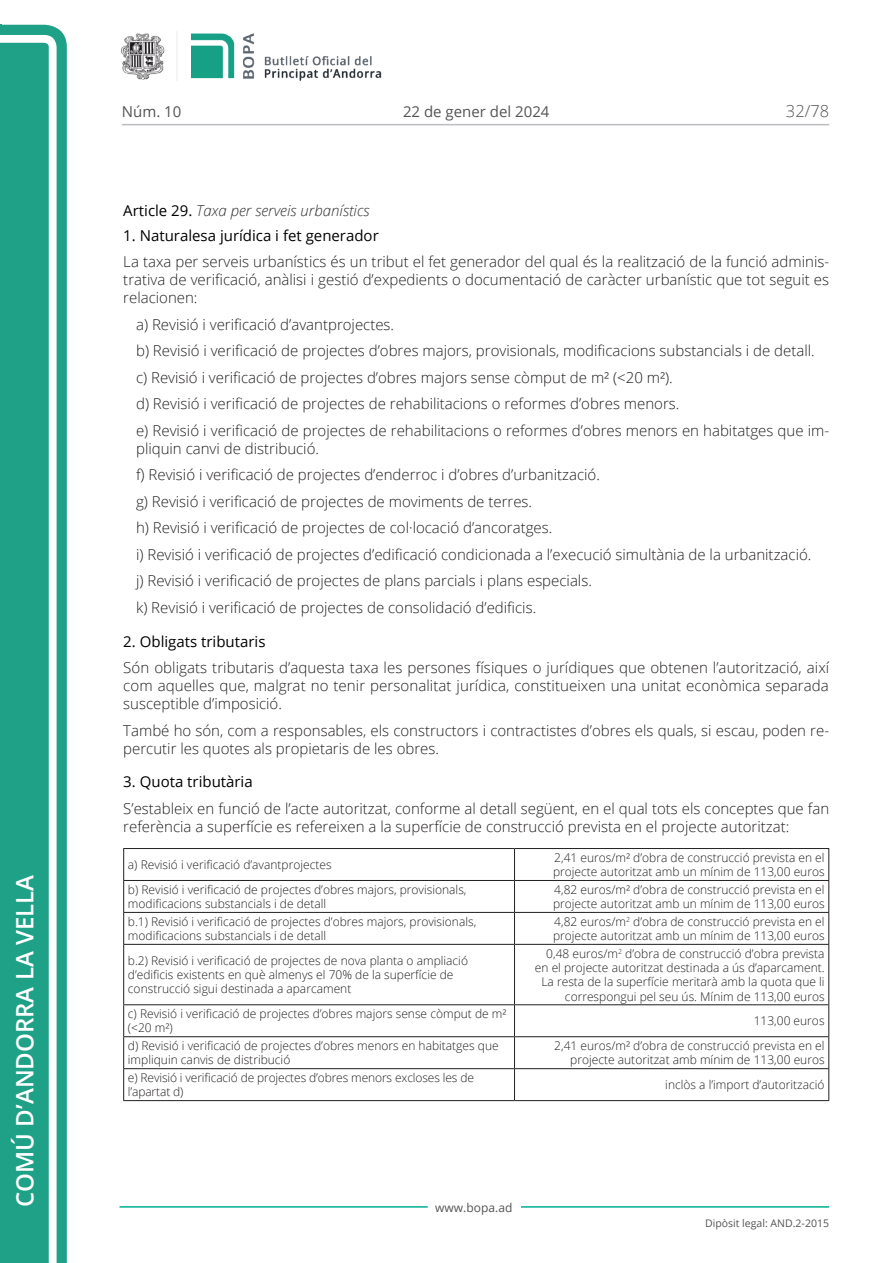
<style>
.page{position:relative;width:893px;height:1263px;background:#fff}
.page>*{position:absolute;margin:0;border:0;box-sizing:border-box;transform-origin:0 0}
.t1{font:600 24px "Open Sans";color:#fff}
.t2{font:300 16.5px "Open Sans";color:#545454}
.Body_text_i{font:300 15px/18px "Open Sans";color:#231f20}
.Body_text{font:300 15px/18px "Open Sans";color:#231f20;text-align:justify}
.Titol_7_plus{font:15px "Open Sans";color:#000}
.Titol_7{font:italic 300 15px "Open Sans";color:#303030}
.t3{font:15px "Open Sans";color:#545454}
.TaulaText{font:300 12px/14.2px "Open Sans";color:#231f20}
.TaulaText_-_Der{font:300 12px/14.2px "Open Sans";color:#231f20}
.t4{font:12px "Open Sans";color:#545454}
.t5{font:10.5px "Open Sans";color:#545454}
.s1{font-weight:400;font-style:normal;color:#000}
</style>
<div class="page">
<svg style="left:0;top:25px;width:67px;height:1238px;fill:#1ea187"></svg>
<div style="left:0;top:43px;width:49px;height:1220px;background:#1ea187"></div>
<img style="left:122px;top:32px;width:260px;height:49px">
<hr style="left:119px;top:1206px;width:309px;height:2px;background:#00ae91">
<hr style="left:521px;top:1206px;width:308px;height:2px;background:#00ae91">
<hr style="left:122px;top:124px;width:707px;height:1px;background:#bcbdc0">
<hr style="left:123px;top:881px;width:1px;height:31px;background:#231f20">
<hr style="left:514px;top:881px;width:1px;height:31px;background:#231f20">
<hr style="left:828px;top:881px;width:1px;height:31px;background:#231f20">
<hr style="left:123px;top:912px;width:391px;height:1px;background:#231f20">
<hr style="left:123px;top:913px;width:1px;height:31px;background:#231f20">
<hr style="left:514px;top:912px;width:315px;height:1px;background:#231f20">
<hr style="left:514px;top:913px;width:1px;height:31px;background:#231f20">
<hr style="left:828px;top:913px;width:1px;height:31px;background:#231f20">
<hr style="left:123px;top:944px;width:391px;height:1px;background:#231f20">
<hr style="left:123px;top:945px;width:1px;height:59px;background:#231f20">
<hr style="left:514px;top:944px;width:315px;height:1px;background:#231f20">
<hr style="left:514px;top:945px;width:1px;height:59px;background:#231f20">
<hr style="left:828px;top:945px;width:1px;height:59px;background:#231f20">
<hr style="left:123px;top:1004px;width:391px;height:1px;background:#231f20">
<hr style="left:123px;top:1005px;width:1px;height:31px;background:#231f20">
<hr style="left:514px;top:1004px;width:315px;height:1px;background:#231f20">
<hr style="left:514px;top:1005px;width:1px;height:31px;background:#231f20">
<hr style="left:828px;top:1005px;width:1px;height:31px;background:#231f20">
<hr style="left:123px;top:1036px;width:391px;height:1px;background:#231f20">
<hr style="left:123px;top:1037px;width:1px;height:31px;background:#231f20">
<hr style="left:514px;top:1036px;width:315px;height:1px;background:#231f20">
<hr style="left:514px;top:1037px;width:1px;height:31px;background:#231f20">
<hr style="left:828px;top:1037px;width:1px;height:31px;background:#231f20">
<hr style="left:123px;top:1068px;width:391px;height:1px;background:#231f20">
<hr style="left:123px;top:1069px;width:1px;height:31px;background:#231f20">
<hr style="left:514px;top:1068px;width:315px;height:1px;background:#231f20">
<hr style="left:514px;top:1069px;width:1px;height:31px;background:#231f20">
<hr style="left:828px;top:1069px;width:1px;height:31px;background:#231f20">
<hr style="left:123px;top:1100px;width:391px;height:1px;background:#231f20">
<hr style="left:514px;top:1100px;width:315px;height:1px;background:#231f20">
<hr style="left:123px;top:848px;width:391px;height:1px;background:#231f20">
<hr style="left:123px;top:849px;width:1px;height:31px;background:#231f20">
<hr style="left:123px;top:880px;width:391px;height:1px;background:#231f20">
<hr style="left:514px;top:848px;width:315px;height:1px;background:#231f20">
<hr style="left:514px;top:849px;width:1px;height:31px;background:#231f20">
<hr style="left:828px;top:849px;width:1px;height:31px;background:#231f20">
<hr style="left:514px;top:880px;width:315px;height:1px;background:#231f20">
<h1 class="t1" style="left:8px;top:1207px;width:331px;rotate:-90deg">Comú d’Andorra la Vella</h1>
<p class="t3" style="left:122px;top:102px;width:61px">Núm. 10</p>
<p class="t3" style="left:403px;top:102px;width:148px">22 de gener del 2024</p>
<p class="t2" style="left:786px;top:100px;width:45px">32/78</p>
<p class="Titol_7" style="left:123px;top:200px;width:248px"><span class="s1">Article 29.</span> Taxa per serveis urbanístics</p>
<p class="Titol_7_plus" style="left:123px;top:225px;width:257px">1. Naturalesa jurídica i fet generador</p>
<p class="Body_text" style="left:123px;top:252px;width:707px">La taxa per serveis urbanístics és un tribut el fet generador del qual és la realització de la funció adminis&shy;trativa de verificació, anàlisi i gestió d’expedients o documentació de caràcter urbanístic que tot seguit es relacionen:</p>
<p class="Body_text_i" style="left:136px;top:315px;width:260px">a) Revisió i verificació d’avantprojectes.</p>
<p class="Body_text_i" style="left:136px;top:341px;width:680px">b) Revisió i verificació de projectes d’obres majors, provisionals, modificacions substancials i de detall.</p>
<p class="Body_text_i" style="left:136px;top:368px;width:538px">c) Revisió i verificació de projectes d’obres majors sense còmput de m² (&lt;20 m²).</p>
<p class="Body_text_i" style="left:136px;top:395px;width:545px">d) Revisió i verificació de projectes de rehabilitacions o reformes d’obres menors.</p>
<p class="Body_text_i" style="left:136px;top:421px;width:695px">e) Revisió i verificació de projectes de rehabilitacions o reformes d’obres menors en habitatges que im&shy;pliquin canvi de distribució.</p>
<p class="Body_text_i" style="left:136px;top:466px;width:465px">f) Revisió i verificació de projectes d’enderroc i d’obres d’urbanització.</p>
<p class="Body_text_i" style="left:136px;top:492px;width:398px">g) Revisió i verificació de projectes de moviments de terres.</p>
<p class="Body_text_i" style="left:136px;top:519px;width:418px">h) Revisió i verificació de projectes de col·locació d’ancoratges.</p>
<p class="Body_text_i" style="left:136px;top:545px;width:677px">i) Revisió i verificació de projectes d’edificació condicionada a l’execució simultània de la urbanització.</p>
<p class="Body_text_i" style="left:136px;top:572px;width:457px">j) Revisió i verificació de projectes de plans parcials i plans especials.</p>
<p class="Body_text_i" style="left:136px;top:598px;width:402px">k) Revisió i verificació de projectes de consolidació d’edificis.</p>
<p class="Titol_7_plus" style="left:123px;top:631px;width:144px">2. Obligats tributaris</p>
<p class="Body_text" style="left:123px;top:658px;width:707px">Són obligats tributaris d’aquesta taxa les persones físiques o jurídiques que obtenen l’autorització, així com aquelles que, malgrat no tenir personalitat jurídica, constitueixen una unitat econòmica separada susceptible d’imposició.</p>
<p class="Body_text" style="left:123px;top:721px;width:707px">També ho són, com a responsables, els constructors i contractistes d’obres els quals, si escau, poden re&shy;percutir les quotes als propietaris de les obres.</p>
<p class="Titol_7_plus" style="left:123px;top:772px;width:131px">3. Quota tributària</p>
<p class="Body_text" style="left:123px;top:799px;width:707px">S’estableix en funció de l’acte autoritzat, conforme al detall següent, en el qual tots els conceptes que fan referència a superfície es refereixen a la superfície de construcció prevista en el projecte autoritzat:</p>
<p class="TaulaText" style="left:128px;top:857px;width:205px">a) Revisió i verificació d’avantprojectes</p>
<p class="TaulaText_-_Der" style="left:553px;top:850px;width:273px">2,41 euros/m² d’obra de construcció prevista en el projecte autoritzat amb un mínim de 113,00 euros</p>
<p class="TaulaText" style="left:128px;top:882px;width:340px">b) Revisió i verificació de projectes d’obres majors, provisionals, modificacions substancials i de detall</p>
<p class="TaulaText_-_Der" style="left:553px;top:882px;width:273px">4,82 euros/m² d’obra de construcció prevista en el projecte autoritzat amb un mínim de 113,00 euros</p>
<p class="TaulaText" style="left:128px;top:914px;width:350px">b.1) Revisió i verificació de projectes d’obres majors, provisionals, modificacions substancials i de detall</p>
<p class="TaulaText_-_Der" style="left:553px;top:914px;width:273px">4,82 euros/m<sup>2</sup> d’obra de construcció prevista en el projecte autoritzat amb un mínim de 113,00 euros</p>
<p class="TaulaText" style="left:128px;top:953px;width:342px">b.2) Revisió i verificació de projectes de nova planta o ampliació d’edificis existents en què almenys el 70% de la superfície de construcció sigui destinada a aparcament</p>
<p class="TaulaText_-_Der" style="left:535px;top:946px;width:291px;text-align:right">0,48 euros/m<sup>2</sup> d’obra de construcció d’obra prevista en el projecte autoritzat destinada a ús d’aparcament.<br>La resta de la superfície meritarà amb la quota que li correspongui pel seu ús. Mínim de 113,00 euros</p>
<p class="TaulaText" style="left:128px;top:1006px;width:380px">c) Revisió i verificació de projectes d’obres majors sense còmput de m² (&lt;20 m²)</p>
<p class="TaulaText_-_Der" style="left:754px;top:1013px;width:72px">113,00 euros</p>
<p class="TaulaText" style="left:128px;top:1038px;width:372px">d) Revisió i verificació de projectes d’obres menors en habitatges que impliquin canvis de distribució</p>
<p class="TaulaText_-_Der" style="left:554px;top:1038px;width:272px;text-align:right">2,41 euros/m² d’obra de construcció prevista en el projecte autoritzat amb mínim de 113,00 euros</p>
<p class="TaulaText" style="left:128px;top:1070px;width:348px">e) Revisió i verificació de projectes d’obres menors excloses les de l’apartat d)</p>
<p class="TaulaText_-_Der" style="left:665px;top:1077px;width:161px">inclòs a l’import d’autorització</p>
<p class="t4" style="left:435px;top:1199px;width:79px">www.bopa.ad</p>
<p class="t5" style="left:705px;top:1216px;width:125px">Dipòsit legal: AND.2-2015</p>
</div>
